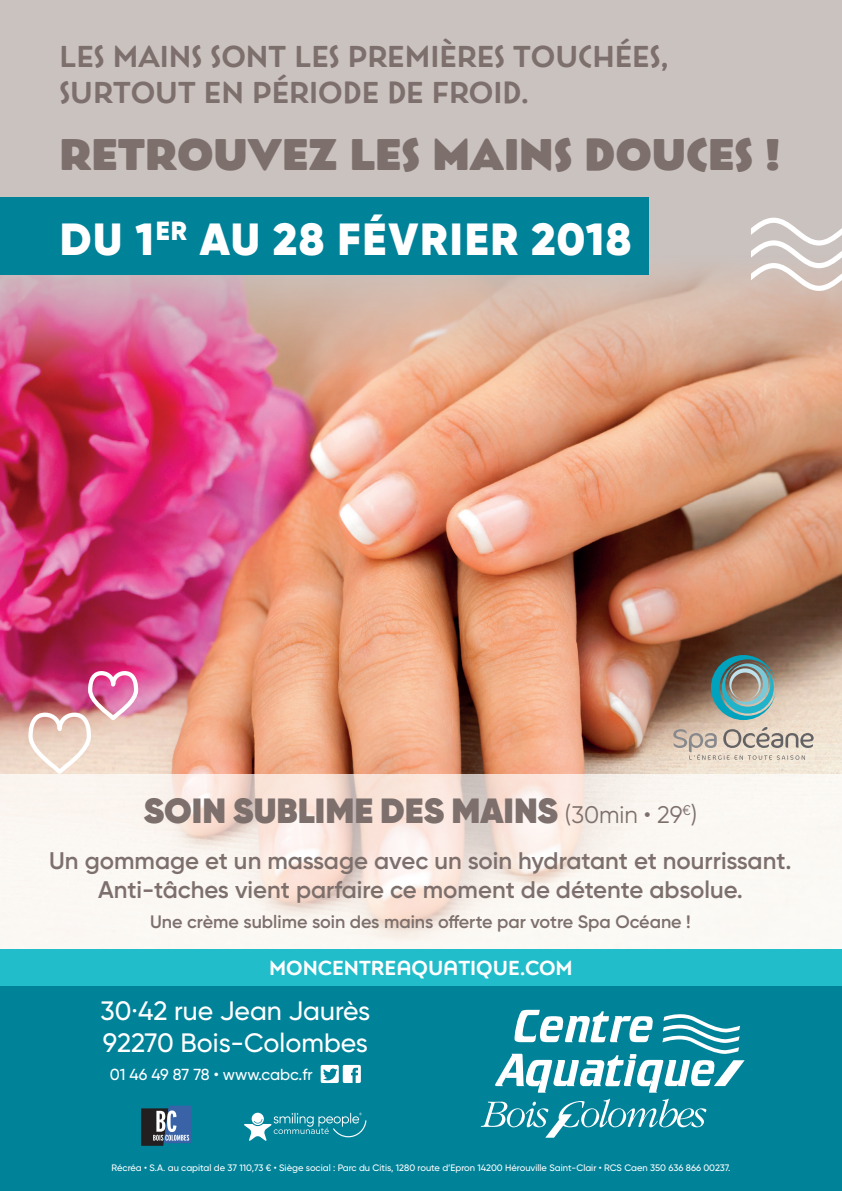
<style>
.page{position:relative;width:842px;height:1191px;background:#cac2bf}
.page>*{position:absolute;margin:0;border:0;box-sizing:border-box;transform-origin:0 0}
.t1{font:900 45px "Gilroy";letter-spacing:.04em;color:#fff}
.t2{font:900 44px "Posterama 1933";color:#7d6f6c}
.t3{font:800 35px "Gilroy";color:#7d6f6c}
.t4{font:600 30px/36px "Posterama 1933";color:#7d6f6c}
.t5{font:500 26.6px/31.9px "Gilroy";color:#fff}
.t6{font:600 24px/28.8px "Gilroy";color:#7d6f6c;text-align:center}
.t7{font:600 20.2px "Posterama 1919";color:#fff}
.t8{font:600 18px "Gilroy";color:#7d6f6c}
.t9{font:500 15.9px "Gilroy";color:#fff}
.t10{font:500 9.3px "Gilroy";color:#fff}
.s1{font-weight:400;font-size:24px}
</style>
<div class="page">
<img style="left:0;top:247px;width:842px;height:527px">
<div style="left:0;top:985px;width:842px;height:206px;background:#008299"></div>
<svg style="left:0;top:774px;width:842px;height:175px;background:#f8f0eb"></svg>
<div style="left:0;top:198px;width:648px;height:77px;background:#008299"></div>
<svg style="left:26px;top:669px;width:114px;height:109px;background:#e1a5b0"></svg>
<svg style="left:751px;top:218px;width:91px;height:73px"></svg>
<div style="left:0;top:949px;width:842px;height:36px;background:#21bdcb"></div>
<svg style="left:321px;top:1065px;width:40px;height:18px"></svg>
<svg style="left:141px;top:1105px;width:50px;height:40px;background:#506985"></svg>
<svg style="left:481px;top:1009px;width:264px;height:128px"></svg>
<svg style="left:244px;top:1112px;width:122px;height:29px"></svg>
<svg style="left:673px;top:727px;width:141px;height:33px;background:#d0c3b6"></svg>
<svg style="left:711px;top:655px;width:65px;height:65px;background:#6d9796"></svg>
<h3 class="t4" style="left:59px;top:38px;width:610px">LES MAINS SONT LES PREMIÈRES TOUCHÉES,<br>SURTOUT EN PÉRIODE DE FROID.</h3>
<h2 class="t2" style="left:59px;top:122px;width:722px">RETROUVEZ LES MAINS DOUCES !</h2>
<h1 class="t1" style="left:60px;top:210px;width:573px">DU 1<sup>ER</sup> AU 28 FÉVRIER 2018</h1>
<h3 class="t3" style="left:144px;top:788px;width:555px">SOIN SUBLIME DES MAINS <span class="s1">(30min • 29</span><sup>€</sup><span class="s1">)</span></h3>
<h3 class="t6" style="left:49px;top:846px;width:744px">Un gommage et un massage avec un soin hydratant et nourrissant.<br>Anti-tâches vient parfaire ce moment de détente absolue.</h3>
<h3 class="t8" style="left:150px;top:910px;width:542px">Une crème sublime soin des mains offerte par votre Spa Océane !</h3>
<h3 class="t7" style="left:269px;top:954px;width:305px">MONCENTREAQUATIQUE.COM</h3>
<h3 class="t5" style="left:101px;top:994px;width:271px">30·42 rue Jean Jaurès<br>92270 Bois-Colombes</h3>
<h3 class="t9" style="left:110px;top:1065px;width:204px">01 46 49 87 78 • www.cabc.fr</h3>
<p class="t10" style="left:112px;top:1161px;width:620px">Récréa • S.A. au capital de 37 110,73 € • Siège social : Parc du Citis, 1280 route d’Epron 14200 Hérouville Saint-Clair • RCS Caen 350 636 866 00237.</p>
</div>
